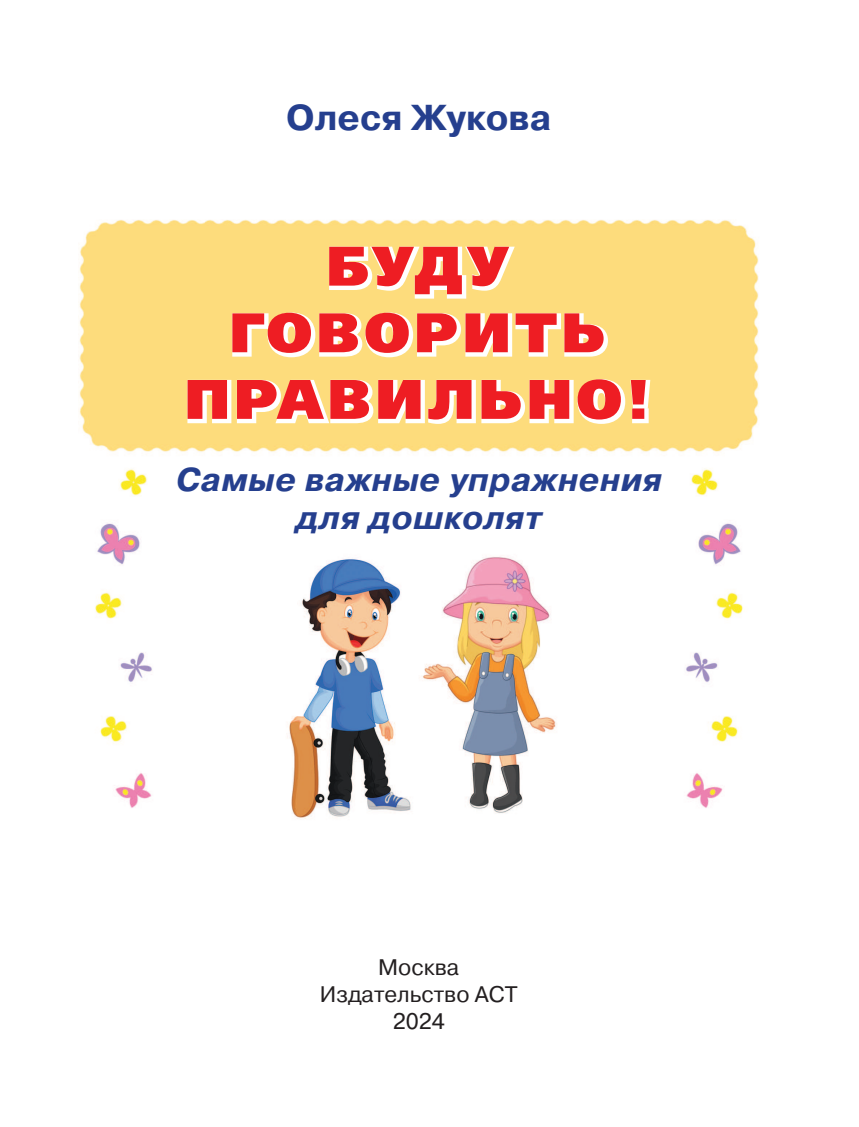
<style>
.page{position:relative;width:859px;height:1127px;background:#fff}
.page>*{position:absolute;margin:0;border:0;box-sizing:border-box;transform-origin:0 0}
.t1{font:700 36px "Pragmatica C";color:#253f8e}
.t2{font:italic 700 33px/37.5px "Pragmatica C";letter-spacing:.02em;color:#253f8e;text-align:center}
.t3{font:22.5px/27px "Pragmatica C";color:#231f20;text-align:center}
</style>
<div class="page">
<img style="left:79px;top:220px;width:680px;height:599px">
<svg style="left:185px;top:376px;width:468px;height:50px"></svg>
<svg style="left:230px;top:311px;width:380px;height:48px;background:#f58367"></svg>
<svg style="left:327px;top:243px;width:191px;height:58px;background:#f6906c"></svg>
<p class="t1" style="left:286px;top:104px;width:267px">Олеся Жукова</p>
<p class="t2" style="left:176px;top:464px;width:487px">Самые важные упражнения для дошколят</p>
<p class="t3" style="left:320px;top:955px;width:199px">Москва<br>Издательство АСТ<br>2024</p>
</div>
